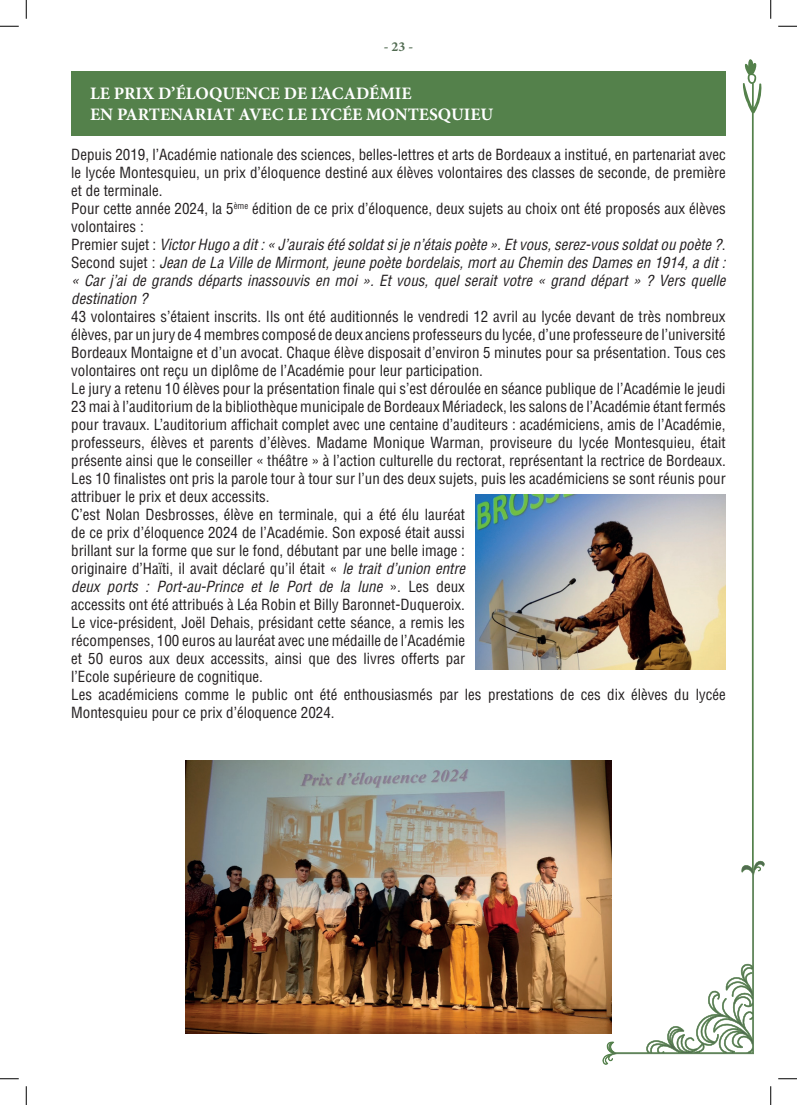
<style>
.page{position:relative;width:797px;height:1105px;background:#fff}
.page>*{position:absolute;margin:0;border:0;box-sizing:border-box;transform-origin:0 0}
.t1{font:700 17.5px/21px "Minion Pro";color:#fff}
.t2{font:condensed 15px/18px "Helvetica LT Std";color:#231f20}
.t3{font:700 13.75px "Minion Pro";color:#516b51}
.s1{font-style:italic}
</style>
<div class="page">
<svg style="left:602px;top:59px;width:162px;height:1006px"></svg>
<div style="left:71px;top:71px;width:654px;height:65px;background:#54814b"></div>
<img style="left:185px;top:761px;width:426px;height:273px">
<img style="left:475px;top:495px;width:250px;height:175px">
<svg style="left:0;top:25px;width:19px;height:2px"></svg>
<svg style="left:778px;top:25px;width:19px;height:2px"></svg>
<svg style="left:0;top:1078px;width:19px;height:1px"></svg>
<svg style="left:778px;top:1078px;width:19px;height:1px"></svg>
<svg style="left:25px;top:0;width:2px;height:19px"></svg>
<svg style="left:25px;top:1086px;width:2px;height:19px"></svg>
<svg style="left:770px;top:0;width:1px;height:19px"></svg>
<svg style="left:770px;top:1086px;width:1px;height:19px"></svg>
<p class="t3" style="left:384px;top:37px;width:31px">- 23 -</p>
<p class="t1" style="left:90px;top:83px;width:405px">LE PRIX D’ÉLOQUENCE DE L’ACADÉMIE<br>EN PARTENARIAT AVEC LE LYCÉE MONTESQUIEU</p>
<p class="t2" style="left:71px;top:146px;width:656px">Depuis 2019, l’Académie nationale des sciences, belles-lettres et arts de Bordeaux a institué, en partenariat avec le lycée Montesquieu, un prix d’éloquence destiné aux élèves volontaires des classes de seconde, de première et de terminale.<br>Pour cette année 2024, la 5<sup>ème</sup> édition de ce prix d’éloquence, deux sujets au choix ont été proposés aux élèves volontaires :<br>Premier sujet : <span class="s1">Victor Hugo a dit : « J’aurais été soldat si je n’étais poète ». Et vous, serez-vous soldat ou poète ?</span>.<br>Second sujet : <span class="s1">Jean de La Ville de Mirmont, jeune poète bordelais, mort au Chemin des Dames en 1914, a dit : « Car j’ai de grands départs inassouvis en moi ». Et vous, quel serait votre « grand départ » ? Vers quelle destination ?</span></p>
<p class="t2" style="left:71px;top:308px;width:656px">43 volontaires s’étaient inscrits. Ils ont été auditionnés le vendredi 12 avril au lycée devant de très nombreux élèves, par un jury de 4 membres composé de deux anciens professeurs du lycée, d’une professeure de l’université Bordeaux Montaigne et d’un avocat. Chaque élève disposait d’environ 5 minutes pour sa présentation. Tous ces volontaires ont reçu un diplôme de l’Académie pour leur participation.<br>Le jury a retenu 10 élèves pour la présentation finale qui s’est déroulée en séance publique de l’Académie le jeudi 23 mai à l’auditorium de la bibliothèque municipale de Bordeaux Mériadeck, les salons de l’Académie étant fermés pour travaux. L’auditorium affichait complet avec une centaine d’auditeurs : académiciens, amis de l’Académie, professeurs, élèves et parents d’élèves. Madame Monique Warman, proviseure du lycée Montesquieu, était présente ainsi que le conseiller « théâtre » à l’action culturelle du rectorat, représentant la rectrice de Bordeaux.<br>Les 10 finalistes ont pris la parole tour à tour sur l’un des deux sujets, puis les académiciens se sont réunis pour attribuer le prix et deux accessits.<br>C’est Nolan Desbrosses, élève en terminale, qui a été élu lauréat<br>de ce prix d’éloquence 2024 de l’Académie. Son exposé était aussi<br>brillant sur la forme que sur le fond, débutant par une belle image :<br>originaire d’Haïti, il avait déclaré qu’il était « <span class="s1">le trait d’union entre<br>deux ports : Port-au-Prince et le Port de la lune</span> ». Les deux<br>accessits ont été attribués à Léa Robin et Billy Baronnet-Duqueroix.<br>Le vice-président, Joël Dehais, présidant cette séance, a remis les<br>récompenses, 100 euros au lauréat avec une médaille de l’Académie<br>et 50 euros aux deux accessits, ainsi que des livres offerts par<br>l’Ecole supérieure de cognitique.<br>Les académiciens comme le public ont été enthousiasmés par les prestations de ces dix élèves du lycée Montesquieu pour ce prix d’éloquence 2024.</p>
</div>
